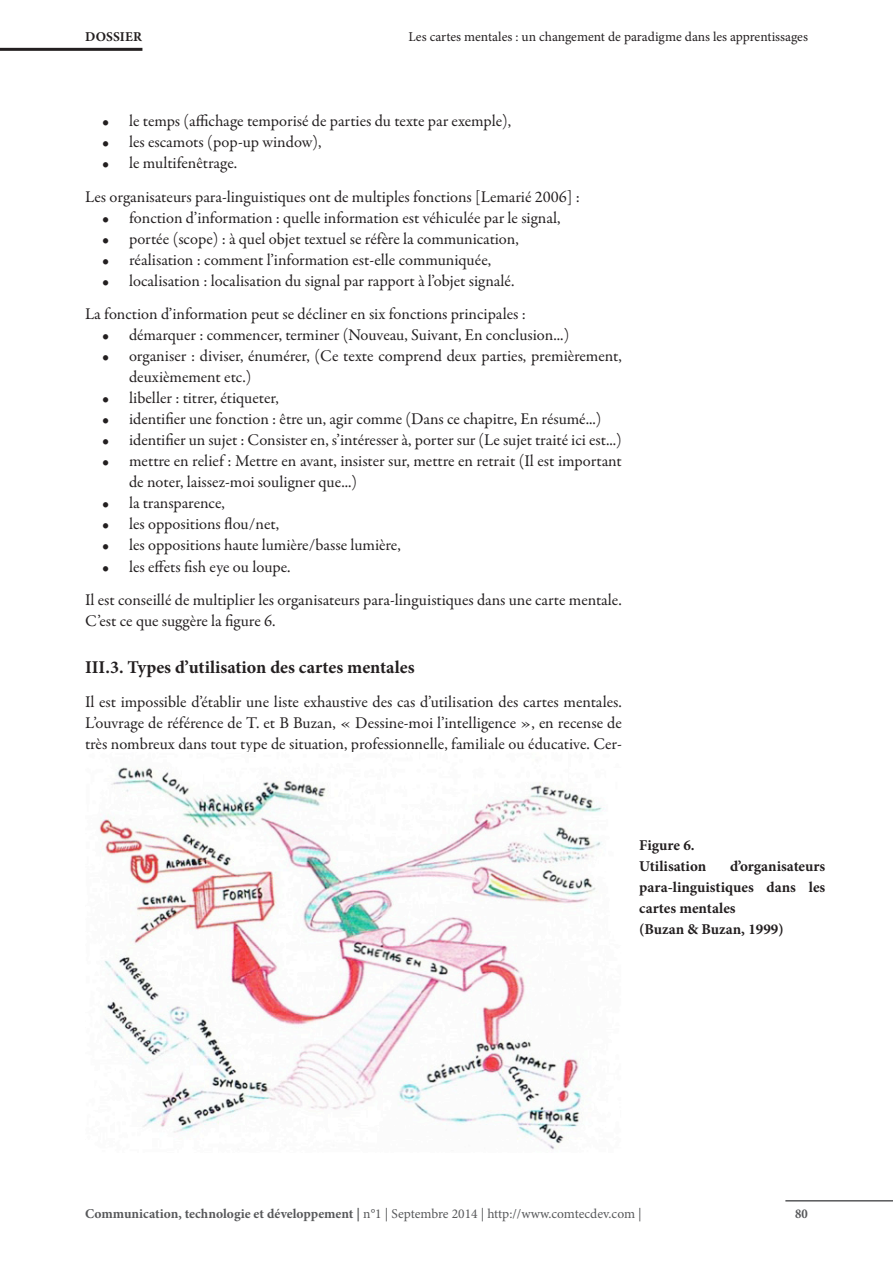
<style>
.page{position:relative;width:893px;height:1263px;background:#fff}
.page>*{position:absolute;margin:0;border:0;box-sizing:border-box;transform-origin:0 0}
.CORPS___Titre_H3{font:700 18px "Minion Pro";color:#231f20}
.CORPS___Liste{font:16.5px/21px "Garamond Premr Pro";letter-spacing:-.005em;color:#231f20}
.CORPS___Paragraphe{font:16.5px/21px "Garamond Premr Pro";color:#231f20}
.CORPS___Légende{font:700 15px/21px "Minion Pro";color:#231f20;text-align:justify}
.t1{font:13.5px "Minion Pro";color:#57585a}
.t2{font:13.5px "Minion Pro";color:#231f20}
.t3{font:700 13.5px "Minion Pro";letter-spacing:.01em;color:#231f20}
.t4{font:700 condensed 13.5px "Minion Pro";color:#57585a}
.s1{font-weight:700}
</style>
<div class="page">
<hr style="left:0;top:48px;width:142px;height:3px;background:#231f20">
<hr style="left:785px;top:1200px;width:108px;height:1px;background:#57585a">
<img style="left:99px;top:767px;width:505px;height:383px">
<p class="t3" style="left:85px;top:28px;width:58px">DOSSIER</p>
<p class="t2" style="left:409px;top:28px;width:401px">Les cartes mentales : un changement de paradigme dans les apprentissages</p>
<p class="CORPS___Liste" style="left:102px;top:111px;width:411px">• le temps (affichage temporisé de parties du texte par exemple),</p>
<p class="CORPS___Liste" style="left:102px;top:132px;width:221px">• les escamots (pop-up window),</p>
<p class="CORPS___Liste" style="left:102px;top:153px;width:137px">• le multifenêtrage.</p>
<p class="CORPS___Paragraphe" style="left:85px;top:186px;width:496px">Les organisateurs para-linguistiques ont de multiples fonctions [Lemarié 2006] :</p>
<p class="CORPS___Liste" style="left:102px;top:207px;width:460px">• fonction d’information : quelle information est véhiculée par le signal,</p>
<p class="CORPS___Liste" style="left:102px;top:228px;width:418px">• portée (scope) : à quel objet textuel se réfère la communication,</p>
<p class="CORPS___Liste" style="left:102px;top:249px;width:391px">• réalisation : comment l’information est-elle communiquée,</p>
<p class="CORPS___Liste" style="left:102px;top:270px;width:414px">• localisation : localisation du signal par rapport à l’objet signalé.</p>
<p class="CORPS___Paragraphe" style="left:85px;top:304px;width:442px">La fonction d’information peut se décliner en six fonctions principales :</p>
<p class="CORPS___Liste" style="left:102px;top:325px;width:469px">• démarquer : commencer, terminer (Nouveau, Suivant, En conclusion...)</p>
<p class="CORPS___Liste" style="left:129px;top:346px;width:494px;text-indent:-27px">• organiser : diviser, énumérer, (Ce texte comprend deux parties, premièrement, deuxièmement etc.)</p>
<p class="CORPS___Liste" style="left:102px;top:388px;width:178px">• libeller : titrer, étiqueter,</p>
<p class="CORPS___Liste" style="left:102px;top:409px;width:501px">• identifier une fonction : être un, agir comme (Dans ce chapitre, En résumé...)</p>
<p class="CORPS___Liste" style="left:102px;top:430px;width:521px">• identifier un sujet : Consister en, s’intéresser à, porter sur (Le sujet traité ici est...)</p>
<p class="CORPS___Liste" style="left:129px;top:451px;width:494px;text-indent:-27px">• mettre en relief : Mettre en avant, insister sur, mettre en retrait (Il est important de noter, laissez-moi souligner que...)</p>
<p class="CORPS___Liste" style="left:102px;top:493px;width:124px">• la transparence,</p>
<p class="CORPS___Liste" style="left:102px;top:514px;width:179px">• les oppositions flou/net,</p>
<p class="CORPS___Liste" style="left:102px;top:535px;width:300px">• les oppositions haute lumière/basse lumière,</p>
<p class="CORPS___Liste" style="left:102px;top:556px;width:190px">• les effets fish eye ou loupe.</p>
<p class="CORPS___Paragraphe" style="left:85px;top:590px;width:538px">Il est conseillé de multiplier les organisateurs para-linguistiques dans une carte mentale.<br>C’est ce que suggère la figure 6.</p>
<p class="CORPS___Titre_H3" style="left:85px;top:654px;width:331px">III.3. Types d’utilisation des cartes mentales</p>
<p class="CORPS___Paragraphe" style="left:85px;top:691px;width:538px;text-align:justify">Il est impossible d’établir une liste exhaustive des cas d’utilisation des cartes mentales.<br>L’ouvrage de référence de T. et B Buzan, « Dessine-moi l’intelligence », en recense de très nombreux dans tout type de situation, professionnelle, familiale ou éducative. Cer-</p>
<p class="CORPS___Légende" style="left:639px;top:834px;width:57px">Figure 6.</p>
<p class="CORPS___Légende" style="left:639px;top:855px;width:69px">Utilisation</p>
<p class="CORPS___Légende" style="left:639px;top:855px;width:188px;text-indent:91px">d’organisateurs para-linguistiques dans les cartes mentales</p>
<p class="CORPS___Légende" style="left:639px;top:918px;width:146px">(Buzan &amp; Buzan, 1999)</p>
<p class="t1" style="left:85px;top:1204px;width:558px"><span class="s1">Communication, technologie et développement |</span> n°1 | Septembre 2014 | http://www.comtecdev.com |</p>
<p class="t4" style="left:795px;top:1204px;width:14px">80</p>
</div>
